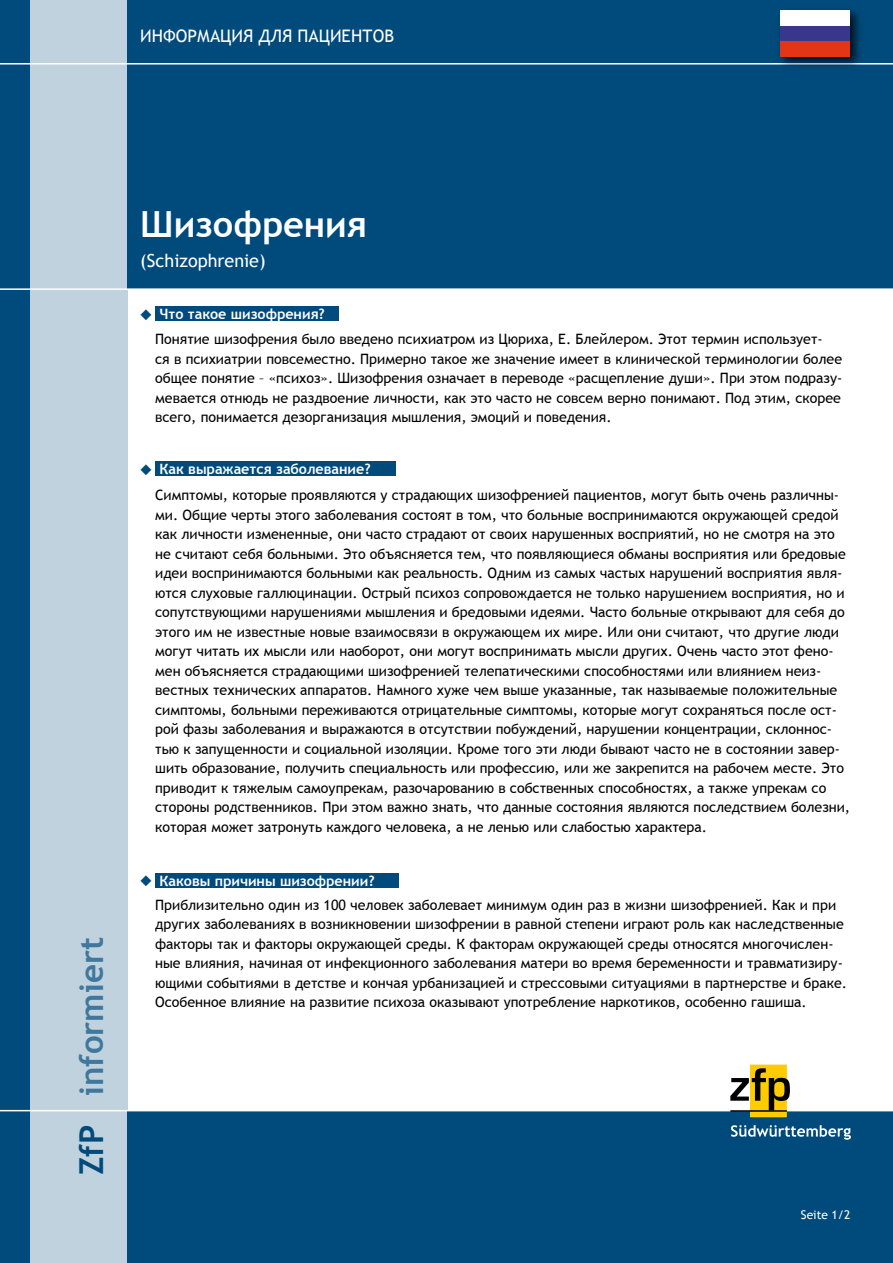
<style>
.page{position:relative;width:893px;height:1263px;background:#fff}
.page>*{position:absolute;margin:0;border:0;box-sizing:border-box;transform-origin:0 0}
.t1{font:700 36px "Trebuchet MS";color:#fff}
.t2{font:700 33px "Trebuchet MS";color:#40789d}
.t3{font:18px "Trebuchet MS";color:#fff}
.t4{font:17.25px "Trebuchet MS";color:#fff}
.t5{font:14.25px/19.5px "Trebuchet MS";color:#000}
.t6{font:700 14.25px "Trebuchet MS";color:#fff}
.t7{font:12px "Trebuchet MS";color:#fff}
.s1{color:#004b7c}
</style>
<div class="page">
<div style="left:30px;top:0;width:98px;height:1263px;background:#bfd2de"></div>
<div style="left:0;top:0;width:30px;height:1263px;background:#004b7c"></div>
<div style="left:128px;top:0;width:765px;height:289px;background:#004b7c"></div>
<div style="left:128px;top:1110px;width:765px;height:153px;background:#004b7c"></div>
<hr style="left:0;top:63px;width:893px;height:2px;background:#fff">
<hr style="left:0;top:288px;width:893px;height:2px;background:#fff">
<hr style="left:0;top:1110px;width:893px;height:1px;background:#fff">
<div style="left:750px;top:1064px;width:37px;height:53px;background:#fecc00"></div>
<svg style="left:730px;top:1068px;width:60px;height:42px"></svg>
<hr style="left:730px;top:1110px;width:57px;height:2px;background:#000">
<svg style="left:731px;top:1125px;width:120px;height:15px"></svg>
<div style="left:775px;top:6px;width:89px;height:65px;background:#000;opacity:.75"></div>
<div style="left:780px;top:41px;width:70px;height:16px;background:#e53517"></div>
<div style="left:780px;top:26px;width:70px;height:15px;background:#38378b"></div>
<div style="left:780px;top:11px;width:70px;height:15px;background:#fff"></div>
<div style="left:155px;top:306px;width:184px;height:15px;background:#004b7c"></div>
<div style="left:155px;top:461px;width:241px;height:15px;background:#004b7c"></div>
<div style="left:155px;top:873px;width:244px;height:15px;background:#004b7c"></div>
<p class="t4" style="left:140px;top:26px;width:256px">Информация для пациентов</p>
<h2 class="t2" style="left:71px;top:1175px;width:239px;rotate:-90deg"><span class="s1">ZfP</span> informiert</h2>
<h1 class="t1" style="left:140px;top:201px;width:228px">Шизофрения</h1>
<p class="t3" style="left:140px;top:250px;width:127px">(Schizophrenie)</p>
<p class="t6" style="left:140px;top:305px;width:186px"><span class="s1">◆</span> Что такое шизофрения?</p>
<p class="t5" style="left:155px;top:330px;width:689px">Понятие шизофрения было введено психиатром из Цюриха, Е. Блейлером. Этот термин использует-<br>ся в психиатрии повсеместно. Примерно такое же значение имеет в клинической терминологии более общее понятие – «психоз». Шизофрения означает в переводе «расщепление души». При этом подразу&shy;мевается отнюдь не раздвоение личности, как это часто не совсем верно понимают. Под этим, скорее всего, понимается дезорганизация мышления, эмоций и поведения.</p>
<p class="t6" style="left:140px;top:460px;width:232px"><span class="s1">◆</span> Как выражается заболевание?</p>
<p class="t5" style="left:155px;top:486px;width:696px">Симптомы, которые проявляются у страдающих шизофренией пациентов, могут быть очень различны&shy;ми. Общие черты этого заболевания состоят в том, что больные воспринимаются окружающей средой как личности измененные, они часто страдают от своих нарушенных восприятий, но не смотря на это не считают себя больными. Это объясняется тем, что появляющиеся обманы восприятия или бредовые идеи воспринимаются больными как реальность. Одним из самых частых нарушений восприятия явля&shy;ются слуховые галлюцинации. Острый психоз сопровождается не только нарушением восприятия, но и сопутствующими нарушениями мышления и бредовыми идеями. Часто больные открывают для себя до этого им не известные новые взаимосвязи в окружающем их мире. Или они считают, что другие люди могут читать их мысли или наоборот, они могут воспринимать мысли других. Очень часто этот фено&shy;мен объясняется страдающими шизофренией телепатическими способностями или влиянием неиз&shy;вестных технических аппаратов. Намного хуже чем выше указанные, так называемые положительные симптомы, больными переживаются отрицательные симптомы, которые могут сохраняться после ост&shy;рой фазы заболевания и выражаются в отсутствии побуждений, нарушении концентрации, склоннос&shy;тью к запущенности и социальной изоляции. Кроме того эти люди бывают часто не в состоянии завер&shy;шить образование, получить специальность или профессию, или же закрепится на рабочем месте. Это приводит к тяжелым самоупрекам, разочарованию в собственных способностях, а также упрекам со стороны родственников. При этом важно знать, что данные состояния являются последствием болезни, которая может затронуть каждого человека, а не ленью или слабостью характера.</p>
<p class="t6" style="left:140px;top:871px;width:236px"><span class="s1">◆</span> Каковы причины шизофрении?</p>
<p class="t5" style="left:155px;top:895px;width:693px">Приблизительно один из 100 человек заболевает минимум один раз в жизни шизофренией. Как и при других заболеваниях в возникновении шизофрении в равной степени играют роль как наследственные факторы так и факторы окружающей среды. К факторам окружающей среды относятся многочислен&shy;ные влияния, начиная от инфекционного заболевания матери во время беременности и травматизиру&shy;ющими событиями в детстве и кончая урбанизацией и стрессовыми ситуациями в партнерстве и браке.<br>Особенное влияние на развитие психоза оказывают употребление наркотиков, особенно гашиша.</p>
<p class="t7" style="left:801px;top:1208px;width:51px">Seite 1/2</p>
</div>
